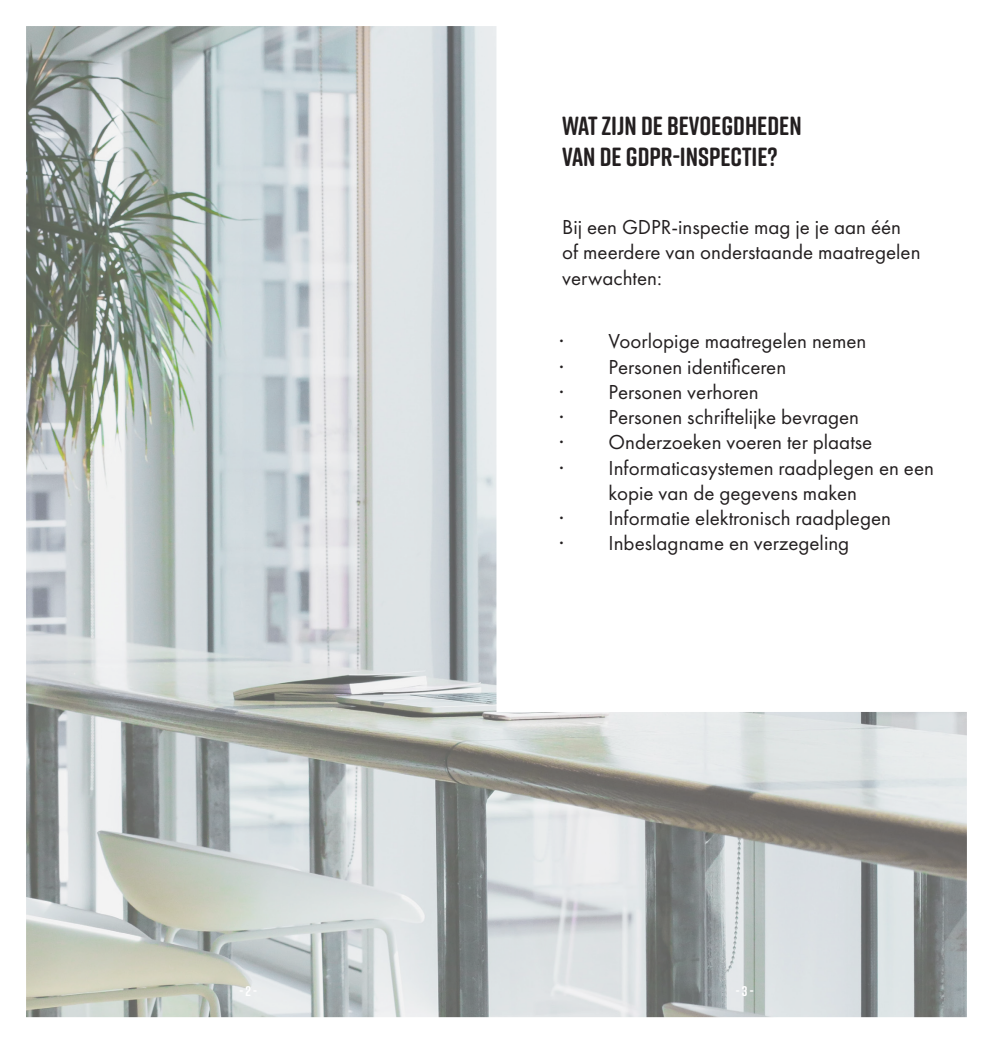
<style>
.page{position:relative;width:993px;height:1042px;background:#fff}
.page>*{position:absolute;margin:0;border:0;box-sizing:border-box;transform-origin:0 0}
.t1{font:700 26.25px "Rift Soft";color:#231f20}
.t2{font:21px/25.2px "Futura PT";color:#231f20}
.t3{font:700 14px "Rift Soft";color:#fff}
</style>
<div class="page">
<img style="left:26px;top:26px;width:940px;height:991px">
<p class="t1" style="left:562px;top:107px;width:241px">WAT ZIJN DE BEVOEGDHEDEN</p>
<p class="t1" style="left:562px;top:138px;width:217px">VAN DE GDPR-INSPECTIE?</p>
<p class="t2" style="left:562px;top:214px;width:359px">Bij een GDPR-inspectie mag je je aan één of meerdere van onderstaande maatregelen verwachten:</p>
<p class="t2" style="left:559px;top:329px;width:308px">· Voorlopige maatregelen nemen</p>
<p class="t2" style="left:559px;top:354px;width:228px">· Personen identificeren</p>
<p class="t2" style="left:559px;top:379px;width:201px">· Personen verhoren</p>
<p class="t2" style="left:559px;top:404px;width:301px">· Personen schriftelijke bevragen</p>
<p class="t2" style="left:559px;top:429px;width:314px">· Onderzoeken voeren ter plaatse</p>
<p class="t2" style="left:608px;top:455px;width:327px;text-indent:-49px">· Informaticasystemen raadplegen en een kopie van de gegevens maken</p>
<p class="t2" style="left:559px;top:505px;width:333px">· Informatie elektronisch raadplegen</p>
<p class="t2" style="left:559px;top:530px;width:291px">· Inbeslagname en verzegeling</p>
<p class="t3" style="left:735px;top:981px;width:19px">- 3 -</p>
</div>
